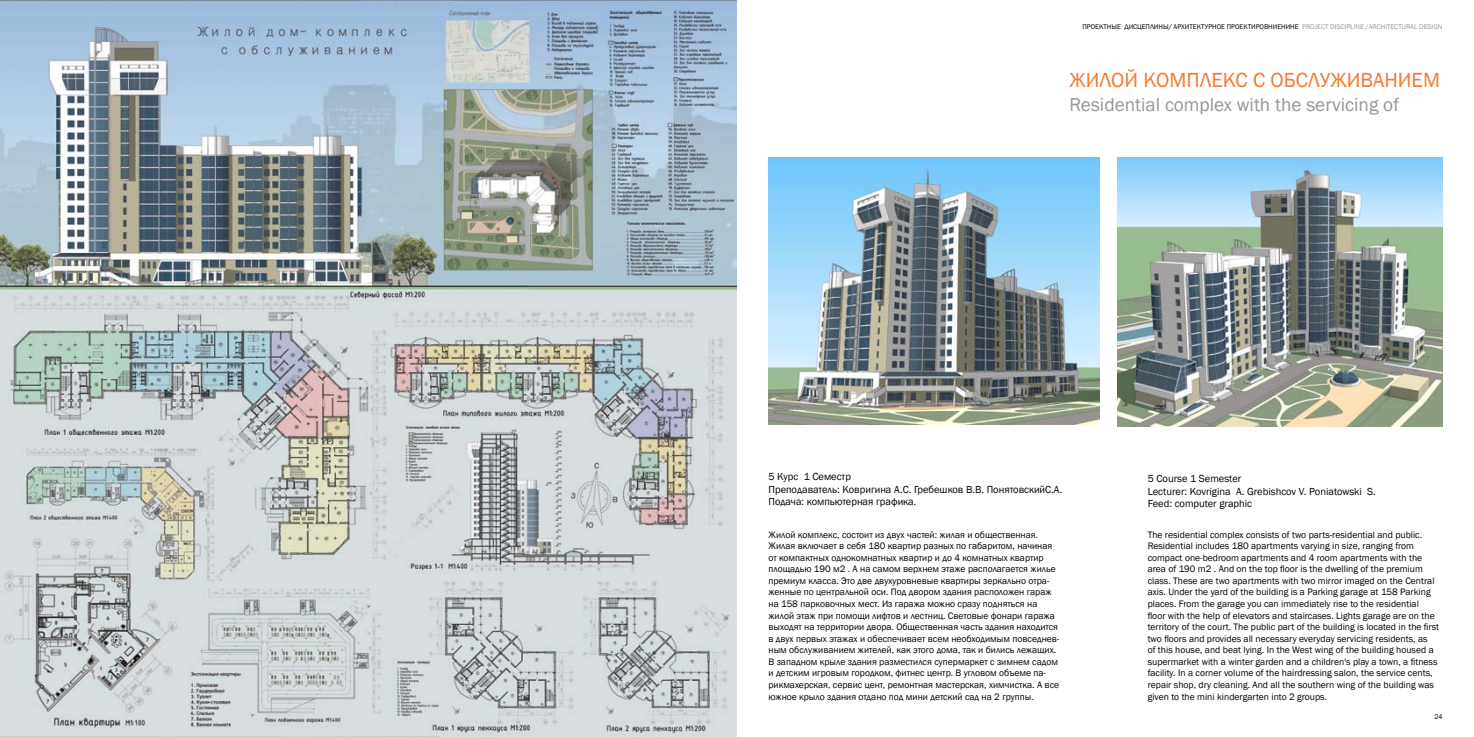
<style>
.page{position:relative;width:1474px;height:737px;background:#fff}
.page>*{position:absolute;margin:0;border:0;box-sizing:border-box;transform-origin:0 0}
.t1{font:21px "Franklin Gothic";color:#f47a31}
.t2{font:19.25px "Franklin Gothic";color:#949699}
.t3{font:10.5px/12.6px "Franklin Gothic";color:#000}
.t4{font:9.62px/11.5px "Franklin Gothic";color:#000}
.t5{font:7px "Franklin Gothic";color:#000}
.t6{font:7px "Franklin Gothic";color:#949699}
.s1{font-style:inherit}
.s2{font-size:9.62px}
</style>
<div class="page">
<img style="left:0;top:0;width:737px;height:737px">
<img style="left:768px;top:158px;width:331px;height:267px">
<img style="left:1117px;top:158px;width:325px;height:268px">
<p class="t5" style="left:1082px;top:23px;width:10px">Проектные</p>
<p class="t5" style="left:1124px;top:23px;width:23px">дисцеплины</p>
<p class="t5" style="left:1168px;top:23px;width:10px">/ архитектурное</p>
<p class="t5" style="left:1226px;top:23px;width:6px">проектировниенине</p>
<p class="t6" style="left:1301px;top:23px;width:9px">Project</p>
<p class="t6" style="left:1330px;top:23px;width:5px">discipline</p>
<p class="t6" style="left:1365px;top:23px;width:8px"><span class="s1">/</span>architectural</p>
<p class="t6" style="left:1419px;top:23px;width:5px">design</p>
<h1 class="t1" style="left:1069px;top:67px;width:15px">жило</h1>
<h1 class="t1" style="left:1124px;top:67px;width:33px">й комплекс</h1>
<h1 class="t1" style="left:1252px;top:67px;width:32px">с обслуживанием</h1>
<h2 class="t2" style="left:1069px;top:92px;width:331px">Residential complex with the servicing of</h2>
<p class="t3" style="left:768px;top:470px;width:295px">5 Курс 1 Семестр<br>Преподаватель: Ковригина А.С. Гребешков В.В. ПонятовскийС.А.<br>Подача: компьютерная графика<span class="s2">.</span></p>
<p class="t4" style="left:768px;top:529px;width:292px">Жилой комплекс, состоит из двух частей: жилая и общественная.<br>Жилая включает в себя 180 квартир разных по габаритом, начиная от компактных однокомнатных квартир и до 4 комнатных квартир площадью 190 м2 . А на самом верхнем этаже располагается жилье премиум класса. Это две двухуровневые квартиры зеркально отра&shy;женные по центральной оси. Под двором здания расположен гараж на 158 парковочных мест. Из гаража можно сразу подняться на жилой этаж при помощи лифтов и лестниц. Световые фонари гаража выходят на территории двора. Общественная часть здания находится в двух первых этажах и обеспечивает всем необходимым повседнев&shy;ным обслуживанием жителей, как этого дома, так и бились лежащих.<br>В западном крыле здания разместился супермаркет с зимнем садом и детским игровым городком, фитнес центр. В угловом объеме па&shy;рикмахерская, сервис цент, ремонтная мастерская, химчистка. А все</p>
<p class="t4" style="left:768px;top:691px;width:267px">южное крыло здания отдано под мини детский сад на 2 группы.</p>
<p class="t3" style="left:1147px;top:472px;width:230px">5 Course 1 Semester<br>Lecturer: Kovrigina A. Grebishcov V. Poniatowski S.<br>Feed: computer graphic</p>
<p class="t4" style="left:1147px;top:529px;width:293px">The residential complex consists of two parts-residential and public.<br>Residential includes 180 apartments varying in size, ranging from compact one-bedroom apartments and 4 room apartments with the area of 190 m2 . And on the top floor is the dwelling of the premium class. These are two apartments with two mirror imaged on the Central axis. Under the yard of the building is a Parking garage at 158 Parking places. From the garage you can immediately rise to the residential<br>floor with the help of elevators and staircases. Lights garage are on the territory of the court. The public part of the building is located in the first two floors and provides all necessary everyday servicing residents, as<br>of this house, and beat lying. In the West wing of the building housed a supermarket with a winter garden and a children's play a town, a fitness facility. In a corner volume of the hairdressing salon, the service cents, repair shop, dry cleaning. And all the southern wing of the building was</p>
<p class="t4" style="left:1147px;top:691px;width:181px">given to the mini kindergarten into 2 groups.</p>
<p class="t5" style="left:1434px;top:712px;width:9px">24</p>
</div>
